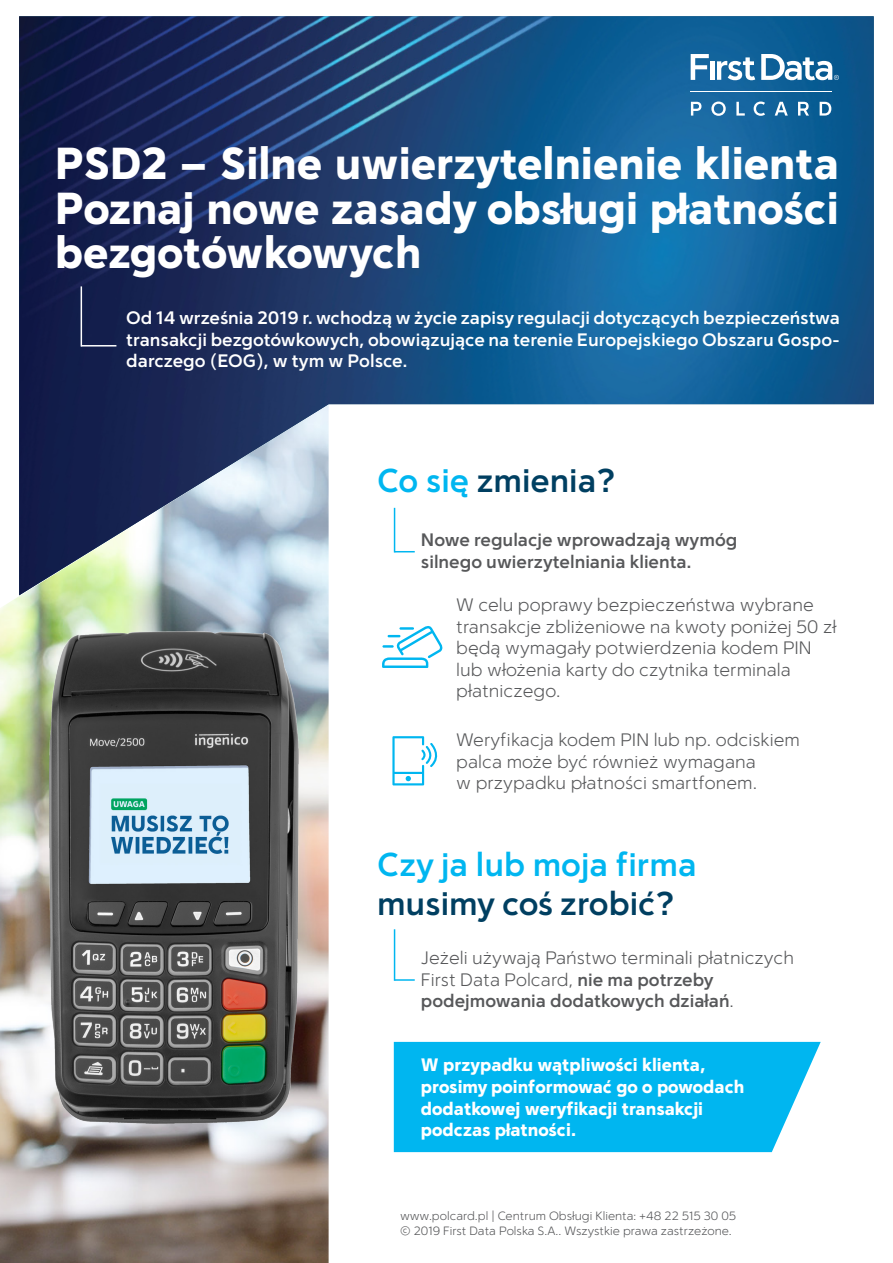
<style>
.page{position:relative;width:893px;height:1263px;background:#fff}
.page>*{position:absolute;margin:0;border:0;box-sizing:border-box;transform-origin:0 0}
.t1{font:900 44.7px/44.7px "Simple Sans";color:#fff;text-align:justify}
.t2{font:700 33px/39px "Simple Sans";color:#00b6f0}
.t3{font:700 33px "Simple Sans";color:#003f61}
.t4{font:300 18px/21.6px "Simple Sans";color:#57585a}
.t5{font:700 18px/21.6px "Simple Sans";color:#fff;text-align:justify}
.t6{font:900 18px/21.6px "Simple Sans";color:#fff}
.t7{font:700 18px/21.6px "Simple Sans";color:#57585a}
.t8{font:300 12px "Simple Sans";color:#57585a}
.s1{color:#00b6f0}
.s2{color:#003f61}
.s3{font-weight:700}
</style>
<div class="page">
<img style="left:0;top:595px;width:329px;height:668px">
<img style="left:19px;top:16px;width:855px;height:579px">
<img style="left:50px;top:631px;width:248px;height:492px">
<svg style="left:736px;top:102px;width:9px;height:14px"></svg>
<svg style="left:775px;top:102px;width:13px;height:14px"></svg>
<svg style="left:798px;top:102px;width:11px;height:14px"></svg>
<svg style="left:820px;top:102px;width:11px;height:14px"></svg>
<svg style="left:691px;top:102px;width:10px;height:14px"></svg>
<svg style="left:711px;top:102px;width:15px;height:14px"></svg>
<svg style="left:754px;top:102px;width:11px;height:14px"></svg>
<hr style="left:691px;top:91px;width:141px;height:1px;background:#fff">
<hr style="left:710px;top:61px;width:4px;height:19px;background:#fff">
<svg style="left:717px;top:57px;width:38px;height:23px"></svg>
<svg style="left:691px;top:54px;width:18px;height:26px"></svg>
<svg style="left:761px;top:54px;width:78px;height:26px"></svg>
<hr style="left:394px;top:508px;width:1px;height:44px;background:#00b6f0">
<svg style="left:395px;top:551px;width:20px;height:1px"></svg>
<hr style="left:394px;top:929px;width:1px;height:52px;background:#00b6f0">
<hr style="left:395px;top:979px;width:20px;height:2px;background:#00b6f0">
<svg style="left:382px;top:626px;width:61px;height:42px"></svg>
<hr style="left:399px;top:627px;width:15px;height:3px;background:#00b6f0">
<svg style="left:392px;top:736px;width:46px;height:49px"></svg>
<div style="left:394px;top:1042px;width:427px;height:110px;background:#00b6f0"></div>
<hr style="left:81px;top:286px;width:1px;height:60px;background:#fff">
<hr style="left:81px;top:345px;width:35px;height:1px;background:#fff">
<p class="t1" style="left:55px;top:140px;width:785px">PSD2 – Silne uwierzytelnienie klienta Poznaj nowe zasady obsługi płatności bezgotówkowych</p>
<p class="t5" style="left:126px;top:306px;width:715px">Od 14 września 2019 r. wchodzą w życie zapisy regulacji dotyczących bezpieczeństwa transakcji bezgotówkowych, obowiązujące na terenie Europejskiego Obszaru Gospo&shy;darczego (EOG), w tym w Polsce.</p>
<p class="t3" style="left:377px;top:460px;width:240px"><span class="s1">Co się</span> zmienia?</p>
<p class="t7" style="left:421px;top:529px;width:318px">Nowe regulacje wprowadzają wymóg silnego uwierzytelniania klienta.</p>
<p class="t4" style="left:456px;top:594px;width:382px">W celu poprawy bezpieczeństwa wybrane transakcje zbliżeniowe na kwoty poniżej 50 zł będą wymagały potwierdzenia kodem PIN lub włożenia karty do czytnika terminala płatniczego.</p>
<p class="t4" style="left:456px;top:729px;width:345px">Weryfikacja kodem PIN lub np. odciskiem palca może być również wymagana<br>w przypadku płatności smartfonem.</p>
<p class="t2" style="left:377px;top:844px;width:321px">Czy ja lub moja firma <span class="s2">musimy coś zrobić?</span></p>
<p class="t4" style="left:421px;top:946px;width:375px">Jeżeli używają Państwo terminali płatniczych<br>First Data Polcard, <span class="s3">nie ma potrzeby podejmowania dodatkowych działań</span>.</p>
<p class="t6" style="left:421px;top:1054px;width:325px">W przypadku wątpliwości klienta, prosimy poinformować go o powodach dodatkowej weryfikacji transakcji podczas płatności.</p>
<p class="t8" style="left:400px;top:1209px;width:338px">www.polcard.pl | Centrum Obsługi Klienta: +48 22 515 30 05</p>
<p class="t8" style="left:400px;top:1223px;width:333px">© 2019 First Data Polska S.A.. Wszystkie prawa zastrzeżone.</p>
</div>
